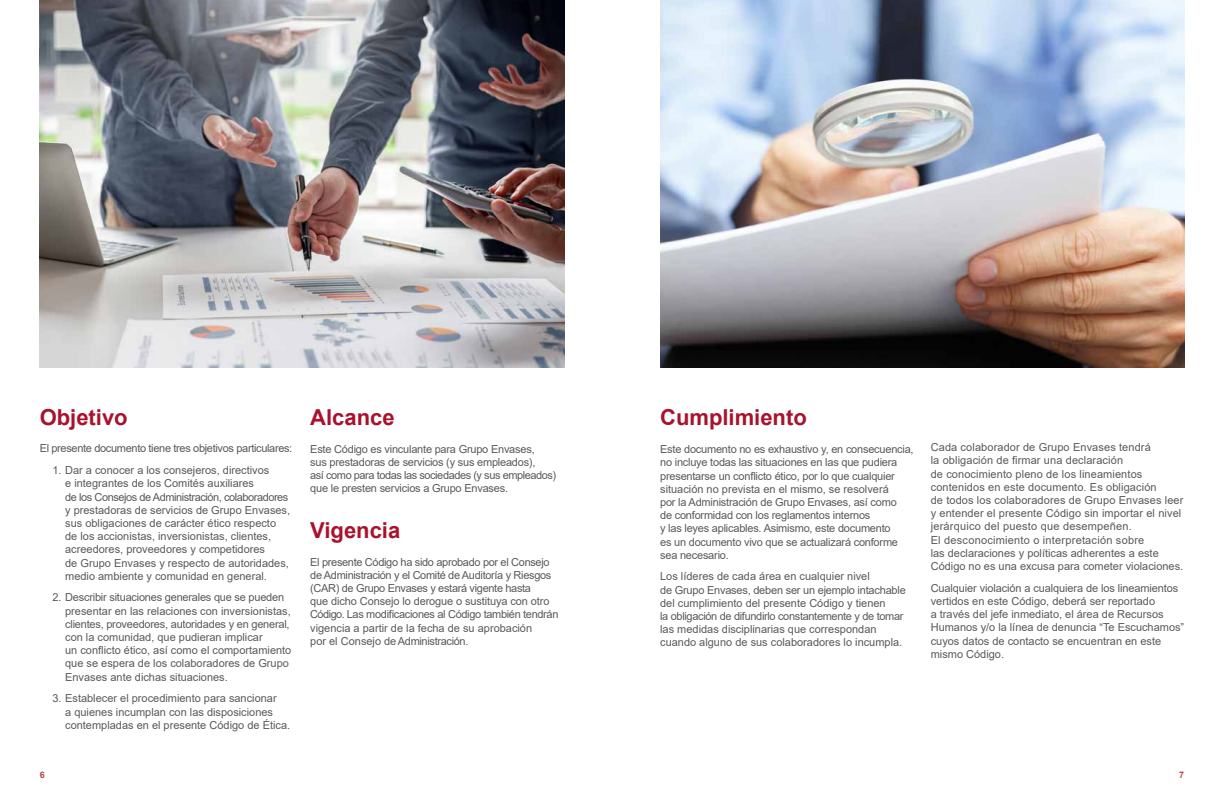
<style>
.page{position:relative;width:1224px;height:792px;background:#fff}
.page>*{position:absolute;margin:0;border:0;box-sizing:border-box;transform-origin:0 0}
.t1{font:700 22px "Arial";color:#a9112c}
.t2{font:11px/13.2px "Arial";color:#58595b}
.t3{font:11px/13.2px "Arial";letter-spacing:-.02em;color:#58595b}
.t4{font:11px/13.2px "Arial";letter-spacing:-.03em;color:#58595b}
.t5{font:700 9px "Arial";color:#b74746}
</style>
<div class="page">
<img style="left:40px;top:0;width:524px;height:368px">
<img style="left:660px;top:0;width:524px;height:368px">
<h1 class="t1" style="left:40px;top:402px;width:90px">Objetivo</h1>
<p class="t4" style="left:40px;top:442px;width:254px">El presente documento tiene tres objetivos particulares:</p>
<p class="t2" style="left:65px;top:464px;width:226px;text-indent:-13px">1. Dar a conocer a los consejeros, directivos<br>e integrantes de los Comités auxiliares<br>de los Consejos de Administración, colaboradores y prestadoras de servicios de Grupo Envases, sus obligaciones de carácter ético respecto de los accionistas, inversionistas, clientes, acreedores, proveedores y competidores<br>de Grupo Envases y respecto de autoridades, medio ambiente y comunidad en general.</p>
<p class="t2" style="left:65px;top:591px;width:228px;text-indent:-13px">2. Describir situaciones generales que se pueden presentar en las relaciones con inversionistas, clientes, proveedores, autoridades y en general, con la comunidad, que pudieran implicar<br>un conflicto ético, así como el comportamiento que se espera de los colaboradores de Grupo Envases ante dichas situaciones.</p>
<p class="t2" style="left:65px;top:692px;width:227px;text-indent:-13px">3. Establecer el procedimiento para sancionar<br>a quienes incumplan con las disposiciones contempladas en el presente Código de Ética.</p>
<h1 class="t1" style="left:310px;top:402px;width:86px">Alcance</h1>
<p class="t3" style="left:310px;top:442px;width:247px">Este Código es vinculante para Grupo Envases,<br>sus prestadoras de servicios (y sus empleados),<br>así como para todas las sociedades (y sus empleados) que le presten servicios a Grupo Envases.</p>
<h1 class="t1" style="left:310px;top:515px;width:92px">Vigencia</h1>
<p class="t4" style="left:310px;top:555px;width:250px">El presente Código ha sido aprobado por el Consejo de Administración y el Comité de Auditoría y Riesgos (CAR) de Grupo Envases y estará vigente hasta<br>que dicho Consejo lo derogue o sustituya con otro Código. Las modificaciones al Código también tendrán vigencia a partir de la fecha de su aprobación<br>por el Consejo de Administración.</p>
<h1 class="t1" style="left:660px;top:402px;width:148px">Cumplimiento</h1>
<p class="t3" style="left:660px;top:443px;width:255px">Este documento no es exhaustivo y, en consecuencia, no incluye todas las situaciones en las que pudiera presentarse un conflicto ético, por lo que cualquier situación no prevista en el mismo, se resolverá<br>por la Administración de Grupo Envases, así como<br>de conformidad con los reglamentos internos<br>y las leyes aplicables. Asimismo, este documento<br>es un documento vivo que se actualizará conforme sea necesario.</p>
<p class="t2" style="left:660px;top:570px;width:247px">Los líderes de cada área en cualquier nivel<br>de Grupo Envases, deben ser un ejemplo intachable del cumplimiento del presente Código y tienen<br>la obligación de difundirlo constantemente y de tomar las medidas disciplinarias que correspondan cuando alguno de sus colaboradores lo incumpla.</p>
<p class="t2" style="left:931px;top:441px;width:254px">Cada colaborador de Grupo Envases tendrá<br>la obligación de firmar una declaración<br>de conocimiento pleno de los lineamientos contenidos en este documento. Es obligación<br>de todos los colaboradores de Grupo Envases leer y entender el presente Código sin importar el nivel jerárquico del puesto que desempeñen.<br>El desconocimiento o interpretación sobre<br>las declaraciones y políticas adherentes a este Código no es una excusa para cometer violaciones.</p>
<p class="t2" style="left:931px;top:581px;width:255px">Cualquier violación a cualquiera de los lineamientos vertidos en este Código, deberá ser reportado<br>a través del jefe inmediato, el área de Recursos Humanos y/o la línea de denuncia “Te Escuchamos” cuyos datos de contacto se encuentran en este mismo Código.</p>
<p class="t5" style="left:40px;top:769px;width:7px">6</p>
<p class="t5" style="left:1179px;top:769px;width:7px">7</p>
</div>
